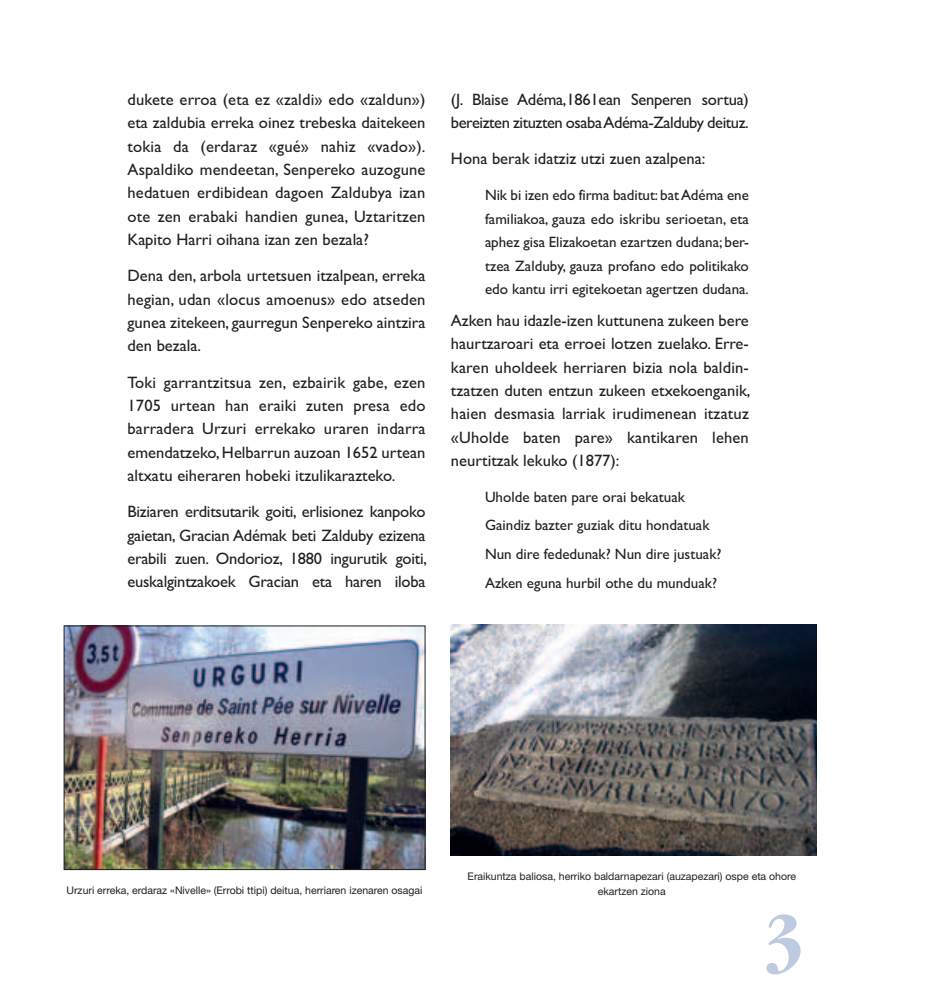
<style>
.page{position:relative;width:936px;height:999px;background:#fff}
.page>*{position:absolute;margin:0;border:0;box-sizing:border-box;transform-origin:0 0}
.t1{font:700 condensed 82.5px "Garamond";color:#becae0}
.t2{font:16.5px/23.4px "Gill Sans";color:#231f20;text-align:justify}
.t3{font:16.5px/23.4px "Gill Sans";letter-spacing:-.025em;color:#231f20}
.t4{font:15px/23.4px "Gill Sans";color:#231f20;text-align:justify}
.t5{font:10.5px/14.7px "Helvetica Neue";color:#231f20;text-align:center}
</style>
<div class="page">
<img style="left:63px;top:624px;width:754px;height:247px">
<p class="t2" style="left:127px;top:89px;width:299px">dukete erroa (eta ez «zaldi» edo «zaldun») eta zaldubia erreka oinez trebeska daitekeen tokia da (erdaraz «gué» nahiz «vado»).<br>Aspaldiko mendeetan, Senpereko auzogune hedatuen erdibidean dagoen Zaldubya izan ote zen erabaki handien gunea, Uztaritzen Kapito Harri oihana izan zen bezala?</p>
<p class="t2" style="left:127px;top:266px;width:299px">Dena den, arbola urtetsuen itzalpean, erreka hegian, udan «locus amoenus» edo atseden gunea zitekeen, gaurregun Senpereko aintzira den bezala.</p>
<p class="t2" style="left:127px;top:372px;width:299px">Toki garrantzitsua zen, ezbairik gabe, ezen 1705 urtean han eraiki zuten presa edo barradera Urzuri errekako uraren indarra emendatzeko, Helbarrun auzoan 1652 urtean altxatu eiheraren hobeki itzulikarazteko.</p>
<p class="t2" style="left:127px;top:502px;width:301px">Biziaren erditsutarik goiti, erlisionez kanpoko gaietan, Gracian Adémak beti Zalduby ezizena erabili zuen. Ondorioz, 1880 ingurutik goiti, euskalgintzakoek Gracian eta haren iloba</p>
<p class="t3" style="left:451px;top:89px;width:299px">(J. Blaise Adéma,1861ean Senperen sortua) bereizten zituzten osaba Adéma-Zalduby deituz.</p>
<p class="t2" style="left:451px;top:149px;width:256px">Hona berak idatziz utzi zuen azalpena:</p>
<p class="t4" style="left:485px;top:185px;width:265px">Nik bi izen edo firma baditut: bat Adéma ene familiakoa, gauza edo iskribu serioetan, eta aphez gisa Elizakoetan ezartzen dudana; ber&shy;tzea Zalduby, gauza profano edo politikako edo kantu irri egitekoetan agertzen dudana.</p>
<p class="t2" style="left:451px;top:310px;width:301px">Azken hau idazle-izen kuttunena zukeen bere haurtzaroari eta erroei lotzen zuelako. Erre&shy;karen uholdeek herriaren bizia nola baldin&shy;tzatzen duten entzun zukeen etxekoenganik, haien desmasia larriak irudimenean itzatuz «Uholde baten pare» kantikaren lehen neurtitzak lekuko (1877):</p>
<p class="t4" style="left:485px;top:484px;width:238px;line-height:29px;text-align:left">Uholde baten pare orai bekatuak Gaindiz bazter guziak ditu hondatuak Nun dire fededunak? Nun dire justuak?<br>Azken eguna hurbil othe du munduak?</p>
<p class="t5" style="left:66px;top:884px;width:357px">Urzuri erreka, erdaraz «Nivelle» (Errobi ttipi) deitua, herriaren izenaren osagai</p>
<p class="t5" style="left:467px;top:870px;width:330px">Eraikuntza baliosa, herriko baldarnapezari (auzapezari) ospe eta ohore ekartzen ziona</p>
<h1 class="t1" style="left:762px;top:910px;width:43px">3</h1>
</div>
